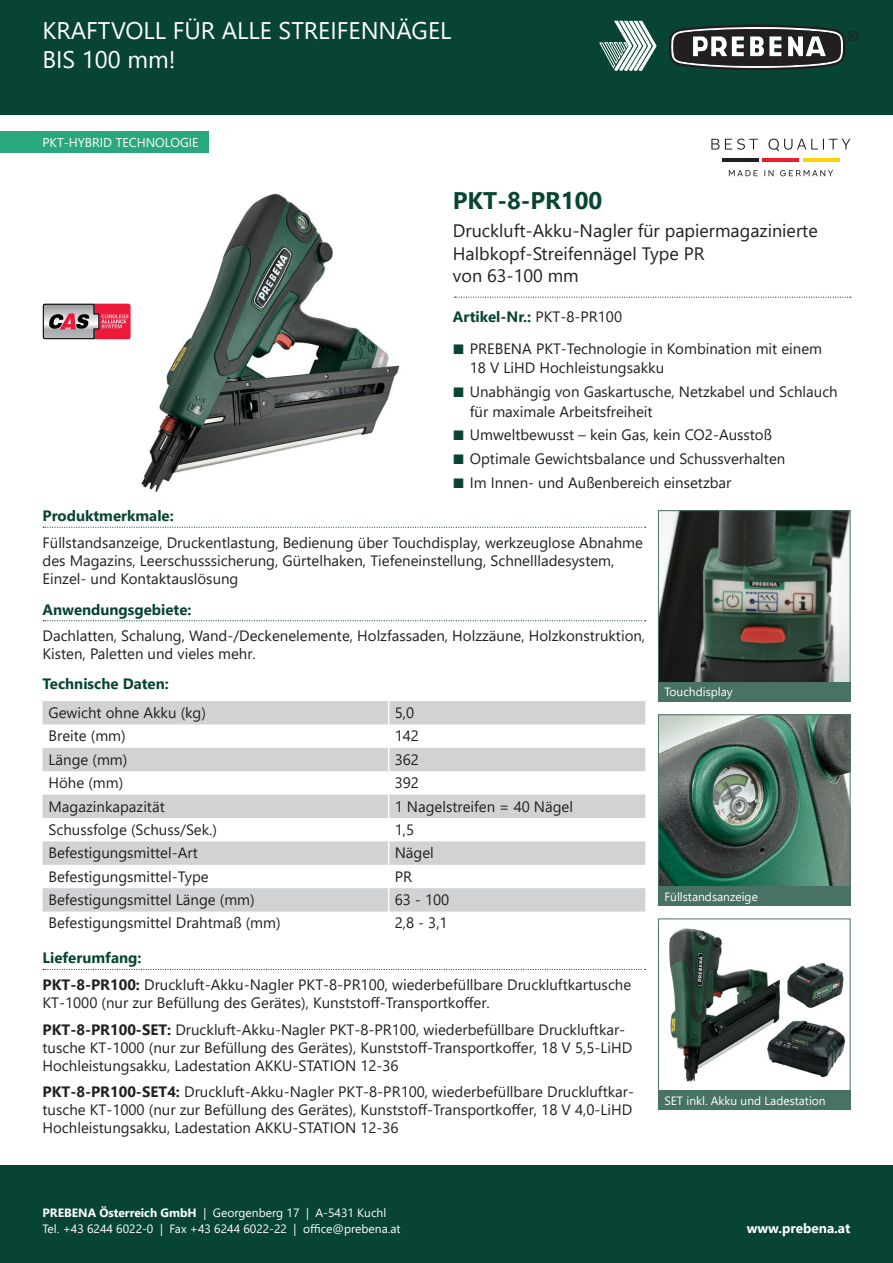
<style>
.page{position:relative;width:893px;height:1263px;background:#fff}
.page>*{position:absolute;margin:0;border:0;box-sizing:border-box;transform-origin:0 0}
.t1{font:24px/28.8px "Segoe UI";color:#fff}
.t2{font:700 24px "Segoe UI";color:#074433}
.t3{font:18px/22.5px "Segoe UI";color:#231f20}
.t4{font:15px/18px "Segoe UI";color:#231f20}
.t5{font:700 15px "Segoe UI";color:#074433}
.t6{font:700 13.5px "Segoe UI";color:#fff}
.t7{font:12.75px "Segoe UI";color:#fff}
.t8{font:12px/15.8px "Segoe UI";color:#fff}
.s1{font-weight:400;color:#231f20}
.s2{font-size:13.5px;color:#074433}
.s3{font-weight:700;color:#074433}
.s4{font-weight:700}
</style>
<div class="page">
<img style="left:93px;top:193px;width:307px;height:299px">
<div style="left:0;top:0;width:893px;height:115px;background:#074433"></div>
<div style="left:0;top:1165px;width:893px;height:98px;background:#074433"></div>
<svg style="left:669px;top:24px;width:189px;height:46px"></svg>
<svg style="left:599px;top:21px;width:57px;height:50px"></svg>
<div style="left:0;top:132px;width:208px;height:21px;background:#2aa87d"></div>
<svg style="left:711px;top:139px;width:139px;height:12px"></svg>
<svg style="left:729px;top:170px;width:104px;height:6px"></svg>
<hr style="left:722px;top:158px;width:37px;height:3px;background:#231f20">
<hr style="left:763px;top:158px;width:36px;height:3px;background:#ee1d23">
<hr style="left:803px;top:158px;width:36px;height:3px;background:#fed304">
<svg style="left:43px;top:620px;width:603px;height:1px"></svg>
<svg style="left:43px;top:527px;width:603px;height:1px"></svg>
<svg style="left:454px;top:297px;width:397px;height:1px"></svg>
<img style="left:669px;top:928px;width:177px;height:154px">
<div style="left:658px;top:918px;width:192px;height:192px;border:1px solid #487266"></div>
<div style="left:658px;top:1091px;width:192px;height:19px;background:#487266"></div>
<img style="left:660px;top:512px;width:188px;height:170px">
<div style="left:658px;top:510px;width:192px;height:192px;border:1px solid #487266"></div>
<div style="left:658px;top:682px;width:192px;height:20px;background:#487266"></div>
<img style="left:660px;top:716px;width:188px;height:171px">
<div style="left:658px;top:714px;width:192px;height:192px;border:1px solid #487266"></div>
<div style="left:658px;top:887px;width:192px;height:19px;background:#487266"></div>
<svg style="left:43px;top:303px;width:88px;height:36px;background:#b96a78"></svg>
<svg style="left:43px;top:701px;width:602px;height:210px;fill:#d1d2d4"></svg>
<svg style="left:388px;top:701px;width:1px;height:210px"></svg>
<svg style="left:43px;top:969px;width:603px;height:1px"></svg>
<h1 class="t1" style="left:43px;top:14px;width:410px">KRAFTVOLL FÜR ALLE STREIFENNÄGEL<br>BIS 100 mm!</h1>
<p class="t7" style="left:43px;top:131px;width:158px">PKT-HYBRID TECHNOLOGIE</p>
<h1 class="t2" style="left:453px;top:178px;width:151px">PKT-8-PR100</h1>
<p class="t3" style="left:453px;top:218px;width:366px">Druckluft-Akku-Nagler für papiermagazinierte<br>Halbkopf-Streifennägel Type PR<br>von 63-100 mm</p>
<p class="t5" style="left:453px;top:302px;width:171px">Artikel-Nr.: <span class="s1">PKT-8-PR100</span></p>
<p class="t4" style="left:470px;top:337px;width:354px;line-height:19.5px;text-indent:-17px"><span class="s2">■</span> PREBENA PKT-Technologie in Kombination mit einem<br>18 V LiHD Hochleistungsakku</p>
<p class="t4" style="left:470px;top:381px;width:369px;line-height:19.5px;text-indent:-17px"><span class="s2">■</span> Unabhängig von Gaskartusche, Netzkabel und Schlauch für maximale Arbeitsfreiheit</p>
<p class="t4" style="left:453px;top:425px;width:321px"><span class="s2">■</span> Umweltbewusst – kein Gas, kein CO2-Ausstoß</p>
<p class="t4" style="left:453px;top:448px;width:334px"><span class="s2">■</span> Optimale Gewichtsbalance und Schussverhalten</p>
<p class="t4" style="left:453px;top:472px;width:280px"><span class="s2">■</span> Im Innen- und Außenbereich einsetzbar</p>
<p class="t5" style="left:43px;top:502px;width:133px">Produktmerkmale:</p>
<p class="t4" style="left:43px;top:532px;width:602px">Füllstandsanzeige, Druckentlastung, Bedienung über Touchdisplay, werkzeuglose Abnahme des Magazins, Leerschusssicherung, Gürtelhaken, Tiefeneinstellung, Schnellladesystem,<br>Einzel- und Kontaktauslösung</p>
<p class="t5" style="left:43px;top:595px;width:151px">Anwendungsgebiete:</p>
<p class="t4" style="left:43px;top:626px;width:604px">Dachlatten, Schalung, Wand-/Deckenelemente, Holzfassaden, Holzzäune, Holzkonstruktion,<br>Kisten, Paletten und vieles mehr.</p>
<p class="t5" style="left:43px;top:670px;width:128px">Technische Daten:</p>
<p class="t4" style="left:49px;top:702px;width:159px">Gewicht ohne Akku (kg)</p>
<p class="t4" style="left:395px;top:702px;width:21px">5,0</p>
<p class="t4" style="left:49px;top:726px;width:79px">Breite (mm)</p>
<p class="t4" style="left:395px;top:726px;width:26px">142</p>
<p class="t4" style="left:49px;top:749px;width:80px">Länge (mm)</p>
<p class="t4" style="left:395px;top:749px;width:26px">362</p>
<p class="t4" style="left:49px;top:772px;width:76px">Höhe (mm)</p>
<p class="t4" style="left:395px;top:772px;width:26px">392</p>
<p class="t4" style="left:49px;top:796px;width:118px">Magazinkapazität</p>
<p class="t4" style="left:395px;top:796px;width:180px">1 Nagelstreifen = 40 Nägel</p>
<p class="t4" style="left:49px;top:819px;width:170px">Schussfolge (Schuss/Sek.)</p>
<p class="t4" style="left:395px;top:819px;width:21px">1,5</p>
<p class="t4" style="left:49px;top:843px;width:151px">Befestigungsmittel-Art</p>
<p class="t4" style="left:395px;top:843px;width:41px">Nägel</p>
<p class="t4" style="left:49px;top:866px;width:162px">Befestigungsmittel-Type</p>
<p class="t4" style="left:395px;top:866px;width:19px">PR</p>
<p class="t4" style="left:49px;top:889px;width:208px">Befestigungsmittel Länge (mm)</p>
<p class="t4" style="left:395px;top:889px;width:56px">63 - 100</p>
<p class="t4" style="left:49px;top:913px;width:234px">Befestigungsmittel Drahtmaß (mm)</p>
<p class="t4" style="left:395px;top:913px;width:55px">2,8 - 3,1</p>
<p class="t4" style="left:43px;top:943px;width:590px;line-height:26.5px"><span class="s3">Lieferumfang:<br></span><span class="s4">PKT-8-PR100:</span> Druckluft-Akku-Nagler PKT-8-PR100, wiederbefüllbare Druckluftkartusche</p>
<p class="t4" style="left:43px;top:988px;width:584px;line-height:26.5px">KT-1000 (nur zur Befüllung des Gerätes), Kunststoff-Transportkoffer.<br><span class="s4">PKT-8-PR100-SET:</span> Druckluft-Akku-Nagler PKT-8-PR100, wiederbefüllbare Druckluftkar-</p>
<p class="t4" style="left:43px;top:1037px;width:591px">tusche KT-1000 (nur zur Befüllung des Gerätes), Kunststoff-Transportkoffer, 18 V 5,5-LiHD<br>Hochleistungsakku, Ladestation AKKU-STATION 12-36</p>
<p class="t4" style="left:43px;top:1081px;width:593px;text-align:justify"><span class="s4">PKT-8-PR100-SET4:</span> Druckluft-Akku-Nagler PKT-8-PR100, wiederbefüllbare Druckluftkar&shy;tusche KT-1000 (nur zur Befüllung des Gerätes), Kunststoff-Transportkoffer, 18 V 4,0-LiHD Hochleistungsakku, Ladestation AKKU-STATION 12-36</p>
<p class="t8" style="left:664px;top:683px;width:70px">Touchdisplay</p>
<p class="t8" style="left:664px;top:887px;width:95px">Füllstandsanzeige</p>
<p class="t8" style="left:664px;top:1091px;width:163px">SET inkl. Akku und Ladestation</p>
<p class="t8" style="left:43px;top:1204px;width:360px"><span class="s4">PREBENA Österreich GmbH</span> | Georgenberg 17 | A-5431 Kuchl<br>Tel. +43 6244 6022-0 | Fax +43 6244 6022-22 | office@prebena.at</p>
<p class="t6" style="left:747px;top:1216px;width:105px">www.prebena.at</p>
</div>
